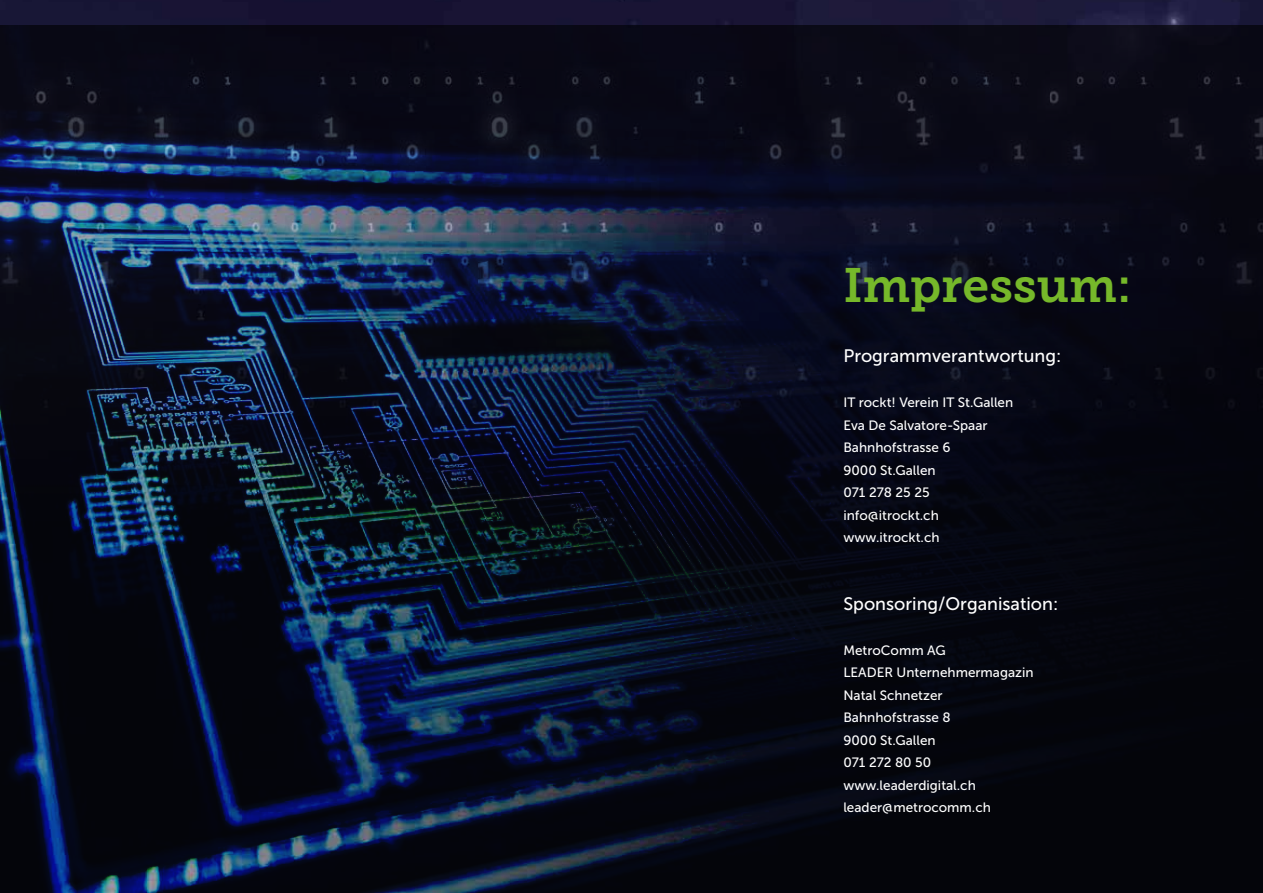
<style>
.page{position:relative;width:1263px;height:893px;background:#fff}
.page>*{position:absolute;margin:0;border:0;box-sizing:border-box;transform-origin:0 0}
.t1{font:48px "Museo Slab 700";color:#76b82a}
.t2{font:18px "Museo Sans 500";color:#fff}
.t3{font:13.5px/22.5px "Museo Sans 500";color:#fff}
</style>
<div class="page">
<div style="left:0;top:0;width:1050px;height:25px;background:#191434"></div>
<img style="left:1050px;top:0;width:213px;height:25px">
<img style="left:0;top:25px;width:1263px;height:868px">
<h1 class="t1" style="left:843px;top:258px;width:290px">Impressum:</h1>
<h2 class="t2" style="left:843px;top:346px;width:219px">Programmverantwortung:</h2>
<p class="t3" style="left:843px;top:391px;width:171px">IT rockt! Verein IT St.Gallen<br>Eva De Salvatore-Spaar<br>Bahnhofstrasse 6<br>9000 St.Gallen<br>071 278 25 25 info@itrockt.ch www.itrockt.ch</p>
<h2 class="t2" style="left:843px;top:594px;width:216px">Sponsoring/Organisation:</h2>
<p class="t3" style="left:843px;top:639px;width:192px">MetroComm AG<br>LEADER Unternehmermagazin<br>Natal Schnetzer<br>Bahnhofstrasse 8<br>9000 St.Gallen<br>071 272 80 50 www.leaderdigital.ch leader@metrocomm.ch</p>
</div>
